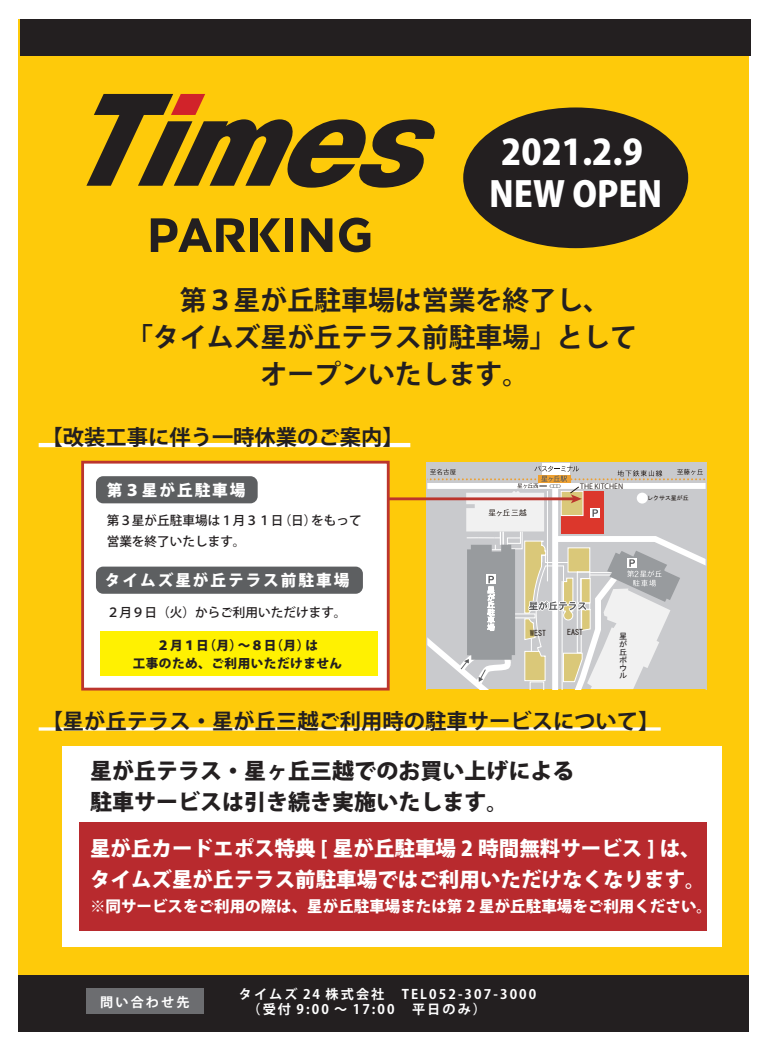
<style>
.page{position:relative;width:771px;height:1049px;background:#fff}
.page>*{position:absolute;margin:0;border:0;box-sizing:border-box;transform-origin:0 0}
.t1{font:800 34.7px/41.9px "Koz Go Pr 6 N";color:#fff;text-align:center}
.t2{font:700 26.85px "Koz Go Pr 6 N";color:#231f20}
.t3{font:800 22px/30.3px "Koz Go Pr 6 N";color:#231f20}
.t4{font:700 21.3px "Koz Go Pr 6 N";color:#231f20}
.t5{font:800 20.5px/30.3px "Koz Go Pr 6 N";color:#fff}
.t6{font:800 15.7px "Koz Go Pr 6 N";letter-spacing:.12em;color:#fff}
.t7{font:800 15.5px "Koz Go Pr 6 N";color:#fff}
.t8{font:700 13.1px/15.7px "Koz Go Pr 6 N";letter-spacing:.16em;color:#fff}
.t9{font:500 12.6px/21.4px "Koz Go Pr 6 N";color:#231f20}
.t10{font:800 12.6px/17.8px "Koz Go Pr 6 N";letter-spacing:.04em;color:#231f20;text-align:center}
.t11{font:8.05px/7.9px "MS P Gothic";color:#231f20;text-align:justify}
.t12{font:7.95px "MS Gothic";color:#201814}
.t13{font:7.25px "Koz Go Pr 6 N";color:#201814}
.t14{font:5.95px "MS Gothic";color:#201814}
</style>
<div class="page">
<div style="left:18px;top:19px;width:730px;height:1012px;background:#feca0a"></div>
<div style="left:81px;top:461px;width:308px;height:229px;background:#fff;border:3px solid #bc352d"></div>
<div style="left:20px;top:19px;width:730px;height:37px;background:#231f20"></div>
<div style="left:62px;top:747px;width:659px;height:200px;background:#fff"></div>
<hr style="left:388px;top:497px;width:185px;height:3px;background:#bc352d">
<svg style="left:426px;top:466px;width:279px;height:223px;background:#cec9c6"></svg>
<div style="left:96px;top:476px;width:161px;height:27px;background:#5d5f61;border-radius:7px"></div>
<div style="left:96px;top:567px;width:266px;height:27px;background:#5d5f61;border-radius:7px"></div>
<div style="left:100px;top:631px;width:277px;height:45px;background:#fff101"></div>
<div style="left:18px;top:975px;width:730px;height:56px;background:#231f20"></div>
<div style="left:86px;top:988px;width:117px;height:26px;background:#6c6d70"></div>
<svg style="left:86px;top:94px;width:349px;height:94px"></svg>
<div style="left:285px;top:218px;width:8px;height:34px;background:#231f20"></div>
<svg style="left:301px;top:218px;width:31px;height:34px"></svg>
<div style="left:250px;top:218px;width:8px;height:34px;background:#231f20"></div>
<svg style="left:259px;top:218px;width:21px;height:34px"></svg>
<svg style="left:151px;top:218px;width:94px;height:34px"></svg>
<svg style="left:339px;top:218px;width:31px;height:34px"></svg>
<div style="left:79px;top:822px;width:626px;height:108px;background:#b82a2e"></div>
<hr style="left:39px;top:443px;width:371px;height:4px;background:#fff">
<svg style="left:39px;top:727px;width:621px;height:4px;background:#fef5d2"></svg>
<div style="left:463px;top:107px;width:224px;height:141px;background:#231f20;border-radius:50%"></div>
<h1 class="t1" style="left:488px;top:132px;width:175px">2021.2.9<br>NEW OPEN</h1>
<h2 class="t2" style="left:180px;top:285px;width:431px">第３星が丘駐車場は営業を終了し、</h2>
<h2 class="t2" style="left:126px;top:322px;width:512px">「タイムズ星が丘テラス前駐車場」として</h2>
<h2 class="t2" style="left:260px;top:359px;width:270px">オープンいたします。</h2>
<p class="t4" style="left:42px;top:425px;width:363px">【改装工事に伴う一時休業のご案内】</p>
<p class="t6" style="left:107px;top:481px;width:140px">第３星が丘駐車場</p>
<p class="t9" style="left:107px;top:510px;width:256px">第３星が丘駐車場は１月３１日（日）をもって営業を終了いたします。</p>
<p class="t6" style="left:105px;top:572px;width:246px">タイムズ星が丘テラス前駐車場</p>
<p class="t9" style="left:107px;top:602px;width:241px">２月９日（火）からご利用いただけます。</p>
<p class="t10" style="left:133px;top:637px;width:211px">２月１日（月）～８日（月）は<br>工事のため、ご利用いただけません</p>
<p class="t13" style="left:579px;top:482px;width:44px">THE KITCHEN</p>
<p class="t14" style="left:646px;top:495px;width:43px">レクサス星が丘</p>
<p class="t12" style="left:530px;top:629px;width:17px">WEST</p>
<p class="t12" style="left:567px;top:629px;width:17px">EAST</p>
<p class="t11" style="left:618px;top:632px;width:9px">星が丘ボウル</p>
<p class="t4" style="left:42px;top:709px;width:619px">【星が丘テラス・星が丘三越ご利用時の駐車サービスについて】</p>
<p class="t3" style="left:90px;top:757px;width:485px">星が丘テラス・星ヶ丘三越でのお買い上げによる駐車サービスは引き続き実施いたします。</p>
<p class="t5" style="left:90px;top:834px;width:616px">星が丘カードエポス特典 [ 星が丘駐車場 2 時間無料サービス ] は、タイムズ星が丘テラス前駐車場ではご利用いただけなくなります。</p>
<p class="t7" style="left:90px;top:898px;width:623px">※同サービスをご利用の際は、星が丘駐車場または第 2 星が丘駐車場をご利用ください。</p>
<p class="t8" style="left:100px;top:994px;width:91px">問い合わせ先</p>
<p class="t8" style="left:239px;top:986px;width:299px">タイムズ 24 株式会社　TEL052-307-3000　（受付 9:00 ～ 17:00　平日のみ）</p>
</div>
